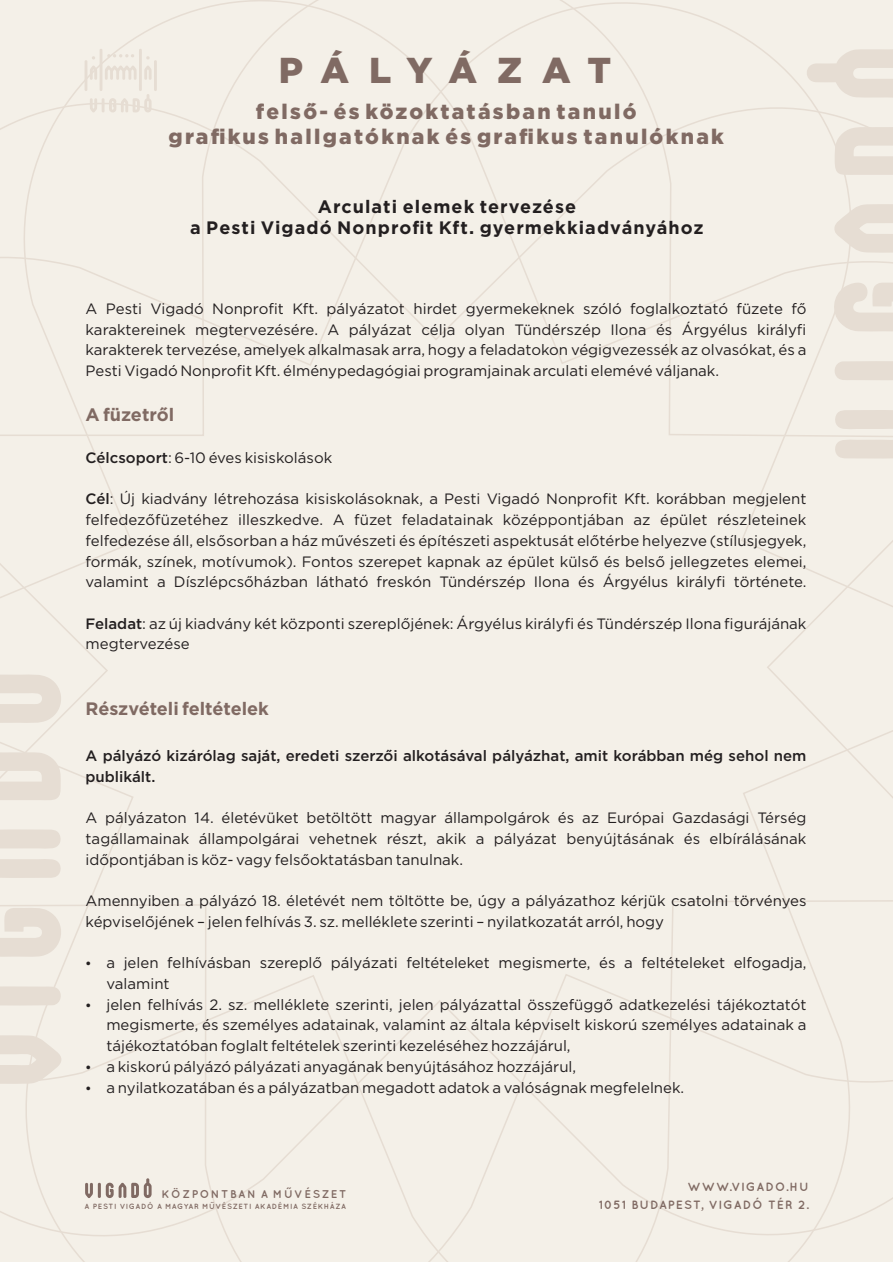
<style>
.page{position:relative;width:893px;height:1262px;background:#fff}
.page>*{position:absolute;margin:0;border:0;box-sizing:border-box;transform-origin:0 0}
.t1{font:900 36px "Gotham";letter-spacing:.455em;color:#806a63}
.t2{font:900 21px/25.2px "Gotham";letter-spacing:.11em;color:#806a63;text-align:center}
.t3{font:700 18px/21.6px "Gotham";letter-spacing:.06em;color:#231f20;text-align:center}
.t4{font:700 18px "Gotham";color:#806a63}
.t5{font:300 15px/20.7px "Gotham";color:#231f20;text-align:justify}
.t6{font:500 15px/20.7px "Gotham";color:#231f20}
.t7{font:700 12px/17.4px "Quicksand";letter-spacing:.09em;color:#806a63;text-align:right}
.t8{font:700 11.25px "Quicksand";letter-spacing:.15em;color:#806a63}
.t9{font:700 7.5px "Quicksand";letter-spacing:.09em;color:#806a63}
.s1{font-weight:500}
</style>
<div class="page">
<div style="left:0;top:0;width:892px;height:1262px;background:#f4f0e8"></div>
<svg style="left:84px;top:48px;width:73px;height:66px;background:#efeae1"></svg>
<svg style="left:85px;top:1177px;width:67px;height:21px"></svg>
<svg style="left:0;top:673px;width:65px;height:51px;background:#eae2d9"></svg>
<svg style="left:0;top:751px;width:61px;height:50px;background:#e9e1d7"></svg>
<svg style="left:0;top:829px;width:61px;height:49px;background:#e9e1d8"></svg>
<svg style="left:0;top:1035px;width:63px;height:49px;background:#eae2d9"></svg>
<svg style="left:0;top:986px;width:63px;height:20px"></svg>
<svg style="left:0;top:905px;width:68px;height:52px;background:#eae3da"></svg>
<svg style="left:803px;top:48px;width:89px;height:51px;background:#ebe4db"></svg>
<svg style="left:834px;top:126px;width:58px;height:50px;background:#e9e1d8"></svg>
<svg style="left:834px;top:204px;width:58px;height:49px;background:#eae2d9"></svg>
<svg style="left:834px;top:409px;width:58px;height:50px;background:#e9e1d8"></svg>
<svg style="left:832px;top:361px;width:60px;height:20px"></svg>
<svg style="left:830px;top:280px;width:62px;height:52px;background:#eae3da"></svg>
<svg style="left:87px;top:961px;width:3px;height:4px"></svg>
<svg style="left:87px;top:1003px;width:3px;height:4px"></svg>
<svg style="left:87px;top:1065px;width:3px;height:4px"></svg>
<h1 class="t1" style="left:279px;top:50px;width:334px">PÁ LYÁ Z AT</h1>
<h2 class="t2" style="left:168px;top:99px;width:557px">felső- és közoktatásban tanuló<br>grafikus hallgatóknak és grafikus tanulóknak</h2>
<p class="t3" style="left:190px;top:197px;width:515px">Arculati elemek tervezése<br>a Pesti Vigadó Nonprofit Kft. gyermekkiadványához</p>
<p class="t5" style="left:86px;top:299px;width:722px">A Pesti Vigadó Nonprofit Kft. pályázatot hirdet gyermekeknek szóló foglalkoztató füzete fő karaktereinek megtervezésére. A pályázat célja olyan Tündérszép Ilona és Árgyélus királyfi karakterek tervezése, amelyek alkalmasak arra, hogy a feladatokon végigvezessék az olvasókat, és a Pesti Vigadó Nonprofit Kft. élménypedagógiai programjainak arculati elemévé váljanak.</p>
<p class="t4" style="left:86px;top:408px;width:90px">A füzetről</p>
<p class="t5" style="left:86px;top:448px;width:248px"><span class="s1">Célcsoport</span>: 6-10 éves kisiskolások</p>
<p class="t5" style="left:86px;top:490px;width:722px"><span class="s1">Cél</span>: Új kiadvány létrehozása kisiskolásoknak, a Pesti Vigadó Nonprofit Kft. korábban megjelent felfedezőfüzetéhez illeszkedve. A füzet feladatainak középpontjában az épület részleteinek felfedezése áll, elsősorban a ház művészeti és építészeti aspektusát előtérbe helyezve (stílusjegyek, formák, színek, motívumok). Fontos szerepet kapnak az épület külső és belső jellegzetes elemei, valamint a Díszlépcsőházban látható freskón Tündérszép Ilona és Árgyélus királyfi története.</p>
<p class="t5" style="left:86px;top:614px;width:722px"><span class="s1">Feladat</span>: az új kiadvány két központi szereplőjének: Árgyélus királyfi és Tündérszép Ilona figurájának megtervezése</p>
<p class="t4" style="left:86px;top:701px;width:185px">Részvételi feltételek</p>
<p class="t6" style="left:86px;top:746px;width:722px">A pályázó kizárólag saját, eredeti szerzői alkotásával pályázhat, amit korábban még sehol nem publikált.</p>
<p class="t5" style="left:86px;top:808px;width:722px">A pályázaton 14. életévüket betöltött magyar állampolgárok és az Európai Gazdasági Térség tagállamainak állampolgárai vehetnek részt, akik a pályázat benyújtásának és elbírálásának időpontjában is köz- vagy felsőoktatásban tanulnak.</p>
<p class="t5" style="left:86px;top:891px;width:722px">Amennyiben a pályázó 18. életévét nem töltötte be, úgy a pályázathoz kérjük csatolni törvényes képviselőjének – jelen felhívás 3. sz. melléklete szerinti – nyilatkozatát arról, hogy</p>
<p class="t5" style="left:106px;top:953px;width:701px;text-align:left">a jelen felhívásban szereplő pályázati feltételeket megismerte, és a feltételeket elfogadja, valamint<br>jelen felhívás 2. sz. melléklete szerinti, jelen pályázattal összefüggő adatkezelési tájékoztatót megismerte, és személyes adatainak, valamint az általa képviselt kiskorú személyes adatainak a tájékoztatóban foglalt feltételek szerinti kezeléséhez hozzájárul,<br>a kiskorú pályázó pályázati anyagának benyújtásához hozzájárul,<br>a nyilatkozatában és a pályázatban megadott adatok a valóságnak megfelelnek.</p>
<p class="t8" style="left:162px;top:1190px;width:186px">KÖZPONTBAN A MŰVÉSZET</p>
<p class="t9" style="left:85px;top:1203px;width:263px">A PESTI VIGADÓ A MAGYAR MŰVÉSZETI AKADÉMIA SZÉKHÁZA</p>
<p class="t7" style="left:599px;top:1179px;width:211px">WWW.VIGADO.HU<br>1051 BUDAPEST, VIGADÓ TÉR 2.</p>
</div>
